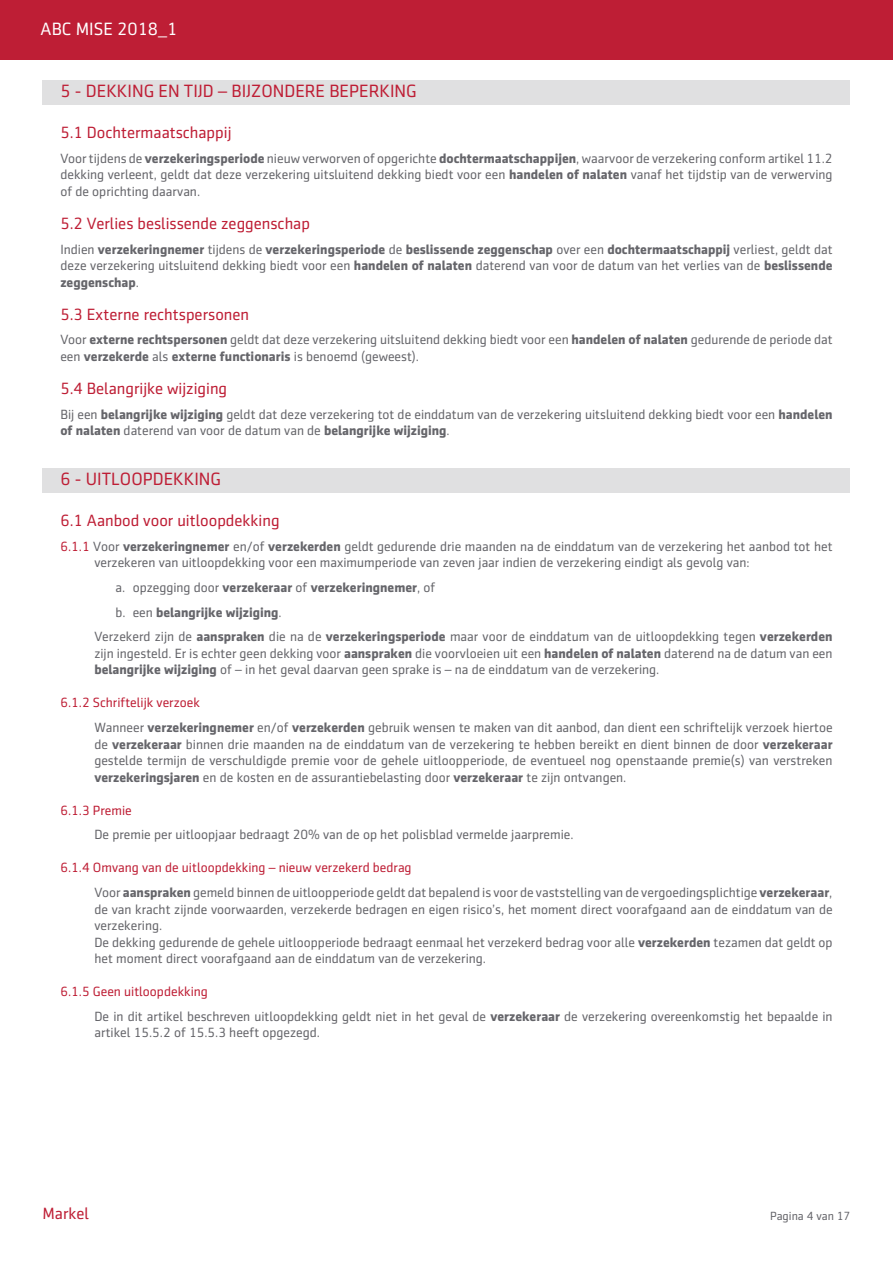
<style>
.page{position:relative;width:893px;height:1263px;background:#fff}
.page>*{position:absolute;margin:0;border:0;box-sizing:border-box;transform-origin:0 0}
.A__Überschrift{font:18px "Sentico Sans DT";color:#be1e35}
.Überschrift_13_20_bo{font:18px "Sentico Sans DT";color:#fff}
._1__Unterüberschrift{font:16.5px "Sentico Sans DT";color:#be1e35}
.Eingerückt{font:13.5px/16.5px "Sentico Sans DT";color:#65656a;text-align:justify}
.Standard_Text{font:13.5px/16.5px "Sentico Sans DT";color:#65656a;text-align:justify}
.Eingerückter_1_2_3{font:13.5px/16.5px "Sentico Sans DT";color:#65656a}
.Standard_Text-2{font:13.5px "Sentico Sans DT";color:#be1e35}
.t1{font:700 13.5px "Sentico Sans DT";color:#65656a}
.t2{font:12px "Sentico Sans DT";color:#65656a}
.s1{font-weight:700}
.s2{color:#be1e35}
.s3{font-weight:400}
</style>
<div class="page">
<div style="left:0;top:0;width:893px;height:59px;background:#be1e35"></div>
<div style="left:43px;top:80px;width:807px;height:25px;background:#e0e0e1"></div>
<div style="left:43px;top:468px;width:807px;height:25px;background:#e0e0e1"></div>
<p class="Überschrift_13_20_bo" style="left:41px;top:19px;width:138px">ABC MISE 2018_1</p>
<p class="A__Überschrift" style="left:60px;top:81px;width:358px">5 - DEKKING EN TIJD – BIJZONDERE BEPERKING</p>
<p class="_1__Unterüberschrift" style="left:60px;top:123px;width:173px">5.1 Dochtermaatschappij</p>
<p class="Standard_Text" style="left:60px;top:150px;width:774px">Voor tijdens de <span class="s1">verzekeringsperiode</span> nieuw verworven of opgerichte <span class="s1">dochtermaatschappijen</span>, waarvoor de verzekering conform artikel 11.2 dekking verleent, geldt dat deze verzekering uitsluitend dekking biedt voor een <span class="s1">handelen of nalaten</span> vanaf het tijdstip van de verwerving of de oprichting daarvan.</p>
<p class="_1__Unterüberschrift" style="left:60px;top:214px;width:251px">5.2 Verlies beslissende zeggenschap</p>
<p class="Standard_Text" style="left:60px;top:241px;width:774px">Indien <span class="s1">verzekeringnemer</span> tijdens de <span class="s1">verzekeringsperiode</span> de <span class="s1">beslissende zeggenschap</span> over een <span class="s1">dochtermaatschappij</span> verliest, geldt dat deze verzekering uitsluitend dekking biedt voor een <span class="s1">handelen of nalaten</span> daterend van voor de datum van het verlies van de <span class="s1">beslissende zeggenschap</span>.</p>
<p class="_1__Unterüberschrift" style="left:60px;top:305px;width:190px">5.3 Externe rechtspersonen</p>
<p class="Standard_Text" style="left:60px;top:331px;width:774px">Voor <span class="s1">externe rechtspersonen</span> geldt dat deze verzekering uitsluitend dekking biedt voor een <span class="s1">handelen of nalaten</span> gedurende de periode dat een <span class="s1">verzekerde</span> als <span class="s1">externe functionaris</span> is benoemd (geweest).</p>
<p class="_1__Unterüberschrift" style="left:60px;top:379px;width:168px">5.4 Belangrijke wijziging</p>
<p class="Standard_Text" style="left:60px;top:406px;width:774px">Bij een <span class="s1">belangrijke wijziging</span> geldt dat deze verzekering tot de einddatum van de verzekering uitsluitend dekking biedt voor een <span class="s1">handelen of nalaten</span> daterend van voor de datum van de <span class="s1">belangrijke wijziging</span>.</p>
<p class="A__Überschrift" style="left:60px;top:469px;width:162px">6 - UITLOOPDEKKING</p>
<p class="_1__Unterüberschrift" style="left:60px;top:511px;width:221px">6.1 Aanbod voor uitloopdekking</p>
<p class="Eingerückter_1_2_3" style="left:94px;top:538px;width:740px;text-indent:-34px"><span class="s2">6.1.1</span> Voor <span class="s1">verzekeringnemer</span> en/of <span class="s1">verzekerden</span> geldt gedurende drie maanden na de einddatum van de verzekering het aanbod tot het verzekeren van uitloopdekking voor een maximumperiode van zeven jaar indien de verzekering eindigt als gevolg van:</p>
<p class="t1" style="left:116px;top:579px;width:321px"><span class="s3">a. opzegging door</span> verzekeraar <span class="s3">of</span> verzekeringnemer<span class="s3">, of</span></p>
<p class="t1" style="left:116px;top:604px;width:168px"><span class="s3">b. een</span> belangrijke wijziging<span class="s3">.</span></p>
<p class="Eingerückt" style="left:94px;top:628px;width:740px">Verzekerd zijn de <span class="s1">aanspraken</span> die na de <span class="s1">verzekeringsperiode</span> maar voor de einddatum van de uitloopdekking tegen <span class="s1">verzekerden </span>zijn ingesteld. Er is echter geen dekking voor <span class="s1">aanspraken</span> die voorvloeien uit een <span class="s1">handelen of nalaten</span> daterend na de datum van een <span class="s1">belangrijke wijziging</span> of – in het geval daarvan geen sprake is – na de einddatum van de verzekering.</p>
<p class="Standard_Text-2" style="left:60px;top:695px;width:141px">6.1.2 Schriftelijk verzoek</p>
<p class="Eingerückt" style="left:94px;top:719px;width:740px">Wanneer <span class="s1">verzekeringnemer</span> en/of <span class="s1">verzekerden</span> gebruik wensen te maken van dit aanbod, dan dient een schriftelijk verzoek hiertoe de <span class="s1">verzekeraar</span> binnen drie maanden na de einddatum van de verzekering te hebben bereikt en dient binnen de door <span class="s1">verzekeraar </span>gestelde termijn de verschuldigde premie voor de gehele uitloopperiode, de eventueel nog openstaande premie(s) van verstreken <span class="s1">verzekeringsjaren</span> en de kosten en de assurantiebelasting door <span class="s1">verzekeraar</span> te zijn ontvangen.</p>
<p class="Standard_Text-2" style="left:60px;top:803px;width:73px">6.1.3 Premie</p>
<p class="Eingerückt" style="left:94px;top:826px;width:481px">De premie per uitloopjaar bedraagt 20% van de op het polisblad vermelde jaarpremie.</p>
<p class="Standard_Text-2" style="left:60px;top:860px;width:353px">6.1.4 Omvang van de uitloopdekking – nieuw verzekerd bedrag</p>
<p class="Eingerückt" style="left:94px;top:884px;width:740px">Voor <span class="s1">aanspraken</span> gemeld binnen de uitloopperiode geldt dat bepalend is voor de vaststelling van de vergoedingsplichtige <span class="s1">verzekeraar</span>, de van kracht zijnde voorwaarden, verzekerde bedragen en eigen risico’s, het moment direct voorafgaand aan de einddatum van de verzekering.</p>
<p class="Eingerückt" style="left:94px;top:934px;width:740px">De dekking gedurende de gehele uitloopperiode bedraagt eenmaal het verzekerd bedrag voor alle <span class="s1">verzekerden</span> tezamen dat geldt op het moment direct voorafgaand aan de einddatum van de verzekering.</p>
<p class="Standard_Text-2" style="left:60px;top:984px;width:149px">6.1.5 Geen uitloopdekking</p>
<p class="Eingerückt" style="left:94px;top:1008px;width:740px">De in dit artikel beschreven uitloopdekking geldt niet in het geval de <span class="s1">verzekeraar</span> de verzekering overeenkomstig het bepaalde in artikel 15.5.2 of 15.5.3 heeft opgezegd.</p>
<p class="_1__Unterüberschrift" style="left:43px;top:1204px;width:48px">Markel</p>
<p class="t2" style="left:770px;top:1210px;width:82px">Pagina 4 van 17</p>
</div>
